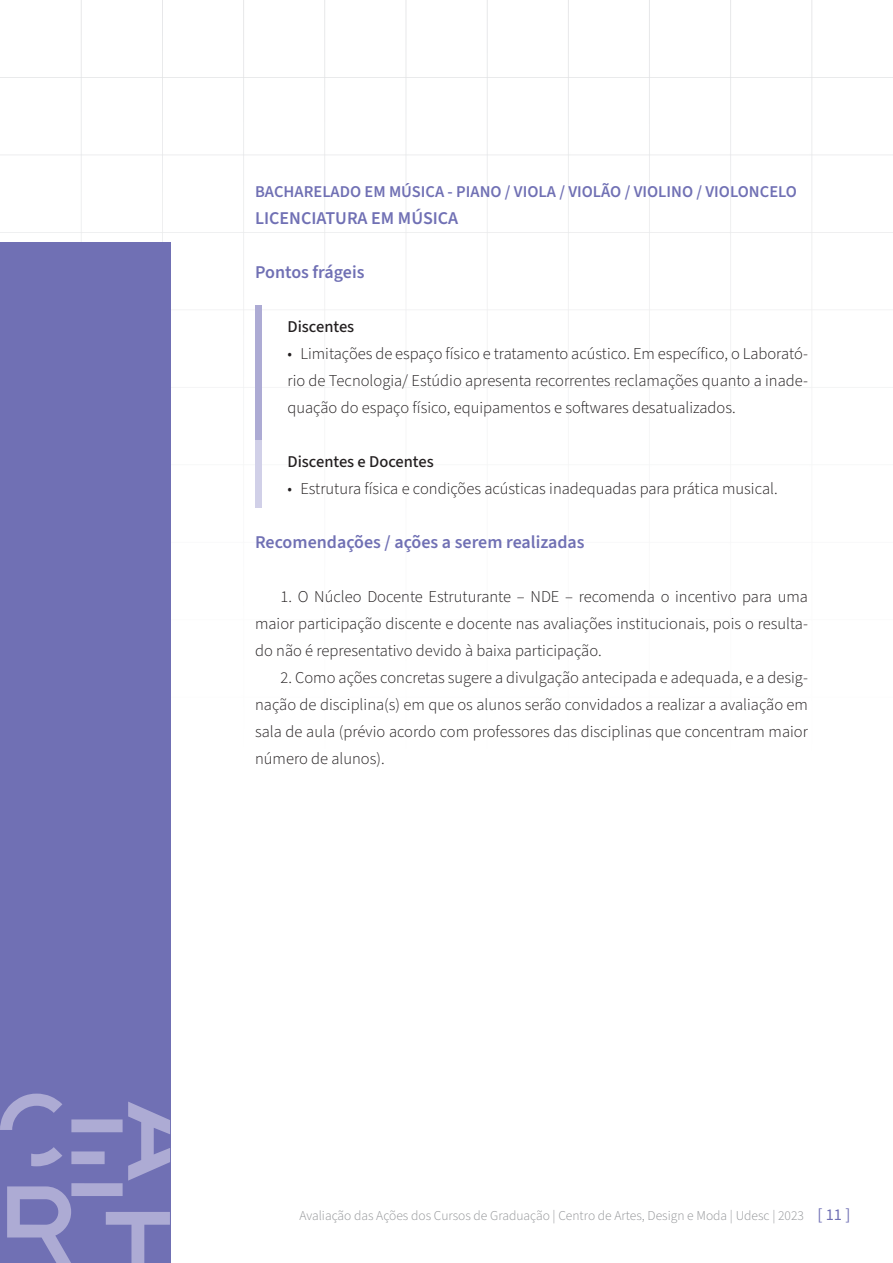
<style>
.page{position:relative;width:893px;height:1263px;background:#fff}
.page>*{position:absolute;margin:0;border:0;box-sizing:border-box;transform-origin:0 0}
.subtitulos{font:600 18px "Source Sans 3";color:#7070b4}
.titulos{font:600 18px "Source Sans 3";color:#7070b4}
.texto{font:300 16.5px/27px "Source Sans 3";color:#231f20;text-align:justify}
.titulos-2{font:600 16.5px "Source Sans 3";color:#7070b4}
.docentes_e_discentes{font:500 16.5px "Source Sans 3";color:#231f20}
.t1{font:300 13.5px "Source Sans 3";color:#939598}
.s1{font-weight:400;font-size:16.5px;color:#7070b4}
</style>
<div class="page">
<div style="left:0;top:242px;width:170px;height:1021px;background:#7070b4"></div>
<svg style="left:0;top:1093px;width:170px;height:170px"></svg>
<div style="left:255px;top:305px;width:7px;height:135px;background:#adabd4"></div>
<div style="left:255px;top:440px;width:7px;height:68px;background:#d1d0e8"></div>
<p class="titulos-2" style="left:255px;top:181px;width:543px">BACHARELADO EM MÚSICA - PIANO / VIOLA / VIOLÃO / VIOLINO / VIOLONCELO</p>
<p class="titulos" style="left:255px;top:207px;width:205px">LICENCIATURA EM MÚSICA</p>
<p class="subtitulos" style="left:255px;top:261px;width:111px">Pontos frágeis</p>
<p class="docentes_e_discentes" style="left:287px;top:316px;width:68px">Discentes</p>
<p class="texto" style="left:287px;top:340px;width:522px">• Limitações de espaço físico e tratamento acústico. Em específico, o Laborató&shy;rio de Tecnologia/ Estúdio apresenta recorrentes reclamações quanto a inade&shy;quação do espaço físico, equipamentos e softwares desatualizados.</p>
<p class="docentes_e_discentes" style="left:287px;top:451px;width:148px">Discentes e Docentes</p>
<p class="texto" style="left:287px;top:475px;width:492px">• Estrutura física e condições acústicas inadequadas para prática musical.</p>
<p class="subtitulos" style="left:255px;top:531px;width:331px">Recomendações / ações a serem realizadas</p>
<p class="texto" style="left:255px;top:583px;width:554px;text-indent:26px">1. O Núcleo Docente Estruturante – NDE – recomenda o incentivo para uma maior participação discente e docente nas avaliações institucionais, pois o resulta&shy;do não é representativo devido à baixa participação.</p>
<p class="texto" style="left:255px;top:664px;width:554px;text-indent:26px">2. Como ações concretas sugere a divulgação antecipada e adequada, e a desig&shy;nação de disciplina(s) em que os alunos serão convidados a realizar a avaliação em sala de aula (prévio acordo com professores das disciplinas que concentram maior número de alunos).</p>
<p class="t1" style="left:299px;top:1208px;width:552px">Avaliação das Ações dos Cursos de Graduação | Centro de Artes, Design e Moda | Udesc | 2023 <span class="s1">[ 11 ]</span></p>
</div>
